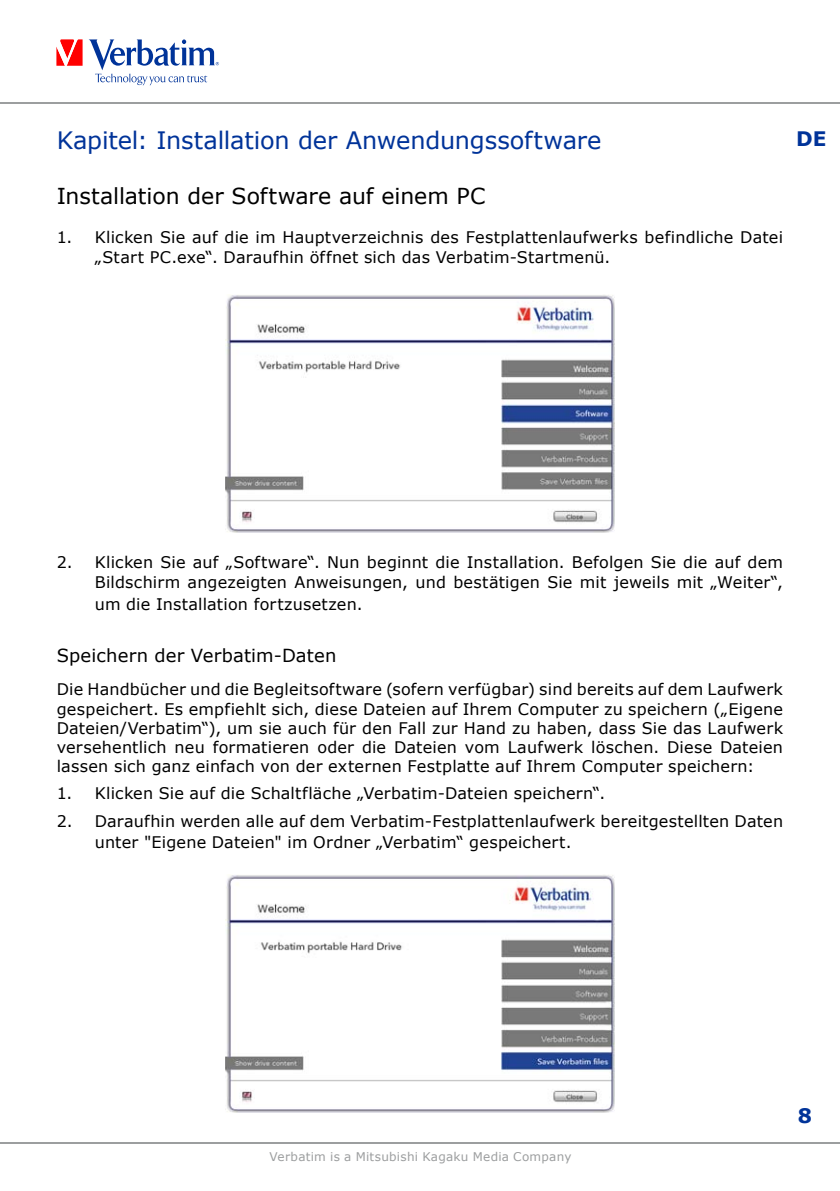
<style>
.page{position:relative;width:840px;height:1191px;background:#fff}
.page>*{position:absolute;margin:0;border:0;box-sizing:border-box;transform-origin:0 0}
.t1{font:24px "Verdana";letter-spacing:-.01em;color:#039}
.t2{font:22px "Verdana";letter-spacing:-.005em;color:#000}
.t3{font:700 20px "Verdana";color:#039}
.t4{font:18px "Verdana";letter-spacing:.01em;color:#000}
.t5{font:16px/19.2px "Verdana";letter-spacing:.01em;color:#000}
.t6{font:12px "Verdana";letter-spacing:.02em;color:#9c9e9f}
</style>
<div class="page">
<svg style="left:56px;top:39px;width:26px;height:27px"></svg>
<svg style="left:89px;top:39px;width:130px;height:46px"></svg>
<hr style="left:1px;top:1142px;width:838px;height:1px;background:#9c9e9f">
<hr style="left:1px;top:103px;width:838px;height:1px;background:#9c9e9f">
<img style="left:225px;top:295px;width:389px;height:237px">
<img style="left:225px;top:875px;width:389px;height:237px">
<h1 class="t1" style="left:57px;top:125px;width:546px">Kapitel: Installation der Anwendungssoftware</h1>
<h2 class="t2" style="left:57px;top:181px;width:430px">Installation der Software auf einem PC</h2>
<p class="t5" style="left:95px;top:227px;width:689px;line-height:20px;text-indent:-38px">1. Klicken Sie auf die im Hauptverzeichnis des Festplattenlaufwerks befindliche Datei „Start PC.exe“. Daraufhin öffnet sich das Verbatim-Startmenü.</p>
<p class="t3" style="left:795px;top:126px;width:32px">DE</p>
<p class="t5" style="left:57px;top:552px;width:727px;line-height:20px;text-align:right">2. Klicken Sie auf „Software“. Nun beginnt die Installation. Befolgen Sie die auf dem<br>Bildschirm angezeigten Anweisungen, und bestätigen Sie mit jeweils mit „Weiter“,</p>
<p class="t5" style="left:95px;top:594px;width:269px">um die Installation fortzusetzen.</p>
<p class="t4" style="left:57px;top:644px;width:281px">Speichern der Verbatim-Daten</p>
<p class="t5" style="left:57px;top:679px;width:727px;text-align:justify">Die Handbücher und die Begleitsoftware (sofern verfügbar) sind bereits auf dem Laufwerk gespeichert. Es empfiehlt sich, diese Dateien auf Ihrem Computer zu speichern („Eigene Dateien/Verbatim“), um sie auch für den Fall zur Hand zu haben, dass Sie das Laufwerk versehentlich neu formatieren oder die Dateien vom Laufwerk löschen. Diese Dateien lassen sich ganz einfach von der externen Festplatte auf Ihrem Computer speichern:</p>
<p class="t5" style="left:57px;top:783px;width:549px">1. Klicken Sie auf die Schaltfläche „Verbatim-Dateien speichern“.</p>
<p class="t5" style="left:95px;top:809px;width:689px;line-height:21.6px;text-indent:-38px">2. Daraufhin werden alle auf dem Verbatim-Festplattenlaufwerk bereitgestellten Daten unter "Eigene Dateien" im Ordner „Verbatim“ gespeichert.</p>
<p class="t6" style="left:269px;top:1148px;width:303px">Verbatim is a Mitsubishi Kagaku Media Company</p>
<p class="t3" style="left:797px;top:1103px;width:16px">8</p>
</div>
